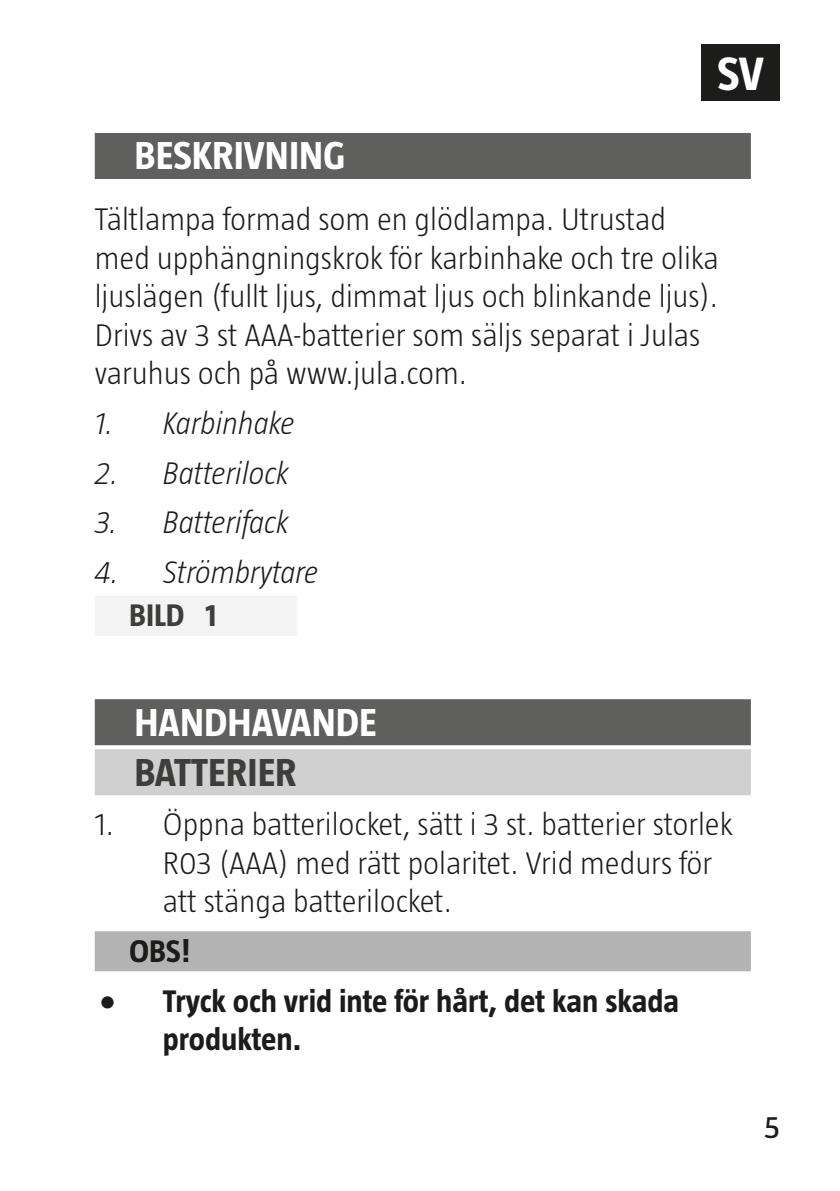
<style>
.page{position:relative;width:840px;height:1191px;background:#fff}
.page>*{position:absolute;margin:0;border:0;box-sizing:border-box;transform-origin:0 0}
.t1{font:700 48px "Taz";color:#fff}
.t2{font:700 40px "Taz";color:#fff}
.t3{font:700 40px "Taz";color:#3d3d3c}
.t4{font:300 32px/38.4px "Taz";color:#1c1c1b}
.t5{font:italic 300 32px "Taz";color:#1c1c1b}
.t6{font:700 32px/38.4px "Taz";color:#1c1c1b}
.t7{font:700 32px "Taz";color:#3d3d3c}
.t8{font:32px "Taz";color:#1c1c1b}
</style>
<div class="page">
<div style="left:701px;top:44px;width:78px;height:57px;background:#1c1c1b"></div>
<div style="left:95px;top:133px;width:655px;height:46px;background:#5f5f5e"></div>
<div style="left:95px;top:596px;width:202px;height:40px;background:#f4f3f4"></div>
<div style="left:95px;top:699px;width:655px;height:46px;background:#5f5f5e"></div>
<div style="left:95px;top:749px;width:655px;height:46px;background:#d0d0d0"></div>
<div style="left:95px;top:931px;width:655px;height:40px;background:#b4b3b3"></div>
<h1 class="t1" style="left:716px;top:46px;width:48px">SV</h1>
<p class="t2" style="left:134px;top:133px;width:212px">BESKRIVNING</p>
<p class="t4" style="left:95px;top:200px;width:625px">Tältlampa formad som en glödlampa. Utrustad med upphängningskrok för karbinhake och tre olika ljuslägen (fullt ljus, dimmat ljus och blinkande ljus).<br>Drivs av 3 st AAA-batterier som säljs separat i Julas varuhus och på www.jula.com.</p>
<p class="t5" style="left:95px;top:405px;width:201px">1. Karbinhake</p>
<p class="t5" style="left:95px;top:455px;width:195px">2. Batterilock</p>
<p class="t5" style="left:95px;top:504px;width:195px">3. Batterifack</p>
<p class="t5" style="left:95px;top:554px;width:225px">4. Strömbrytare</p>
<p class="t7" style="left:129px;top:597px;width:89px">BILD 1</p>
<p class="t2" style="left:134px;top:699px;width:244px">HANDHAVANDE</p>
<p class="t3" style="left:134px;top:749px;width:164px">BATTERIER</p>
<p class="t4" style="left:163px;top:805px;width:571px;text-indent:-68px">1. Öppna batterilocket, sätt i 3 st. batterier storlek<br>R03 (AAA) med rätt polaritet. Vrid medurs för att stänga batterilocket.</p>
<p class="t6" style="left:129px;top:931px;width:63px">OBS!</p>
<p class="t6" style="left:163px;top:981px;width:517px;text-indent:-64px">• Tryck och vrid inte för hårt, det kan skada produkten.</p>
<p class="t8" style="left:763px;top:1109px;width:17px">5</p>
</div>
